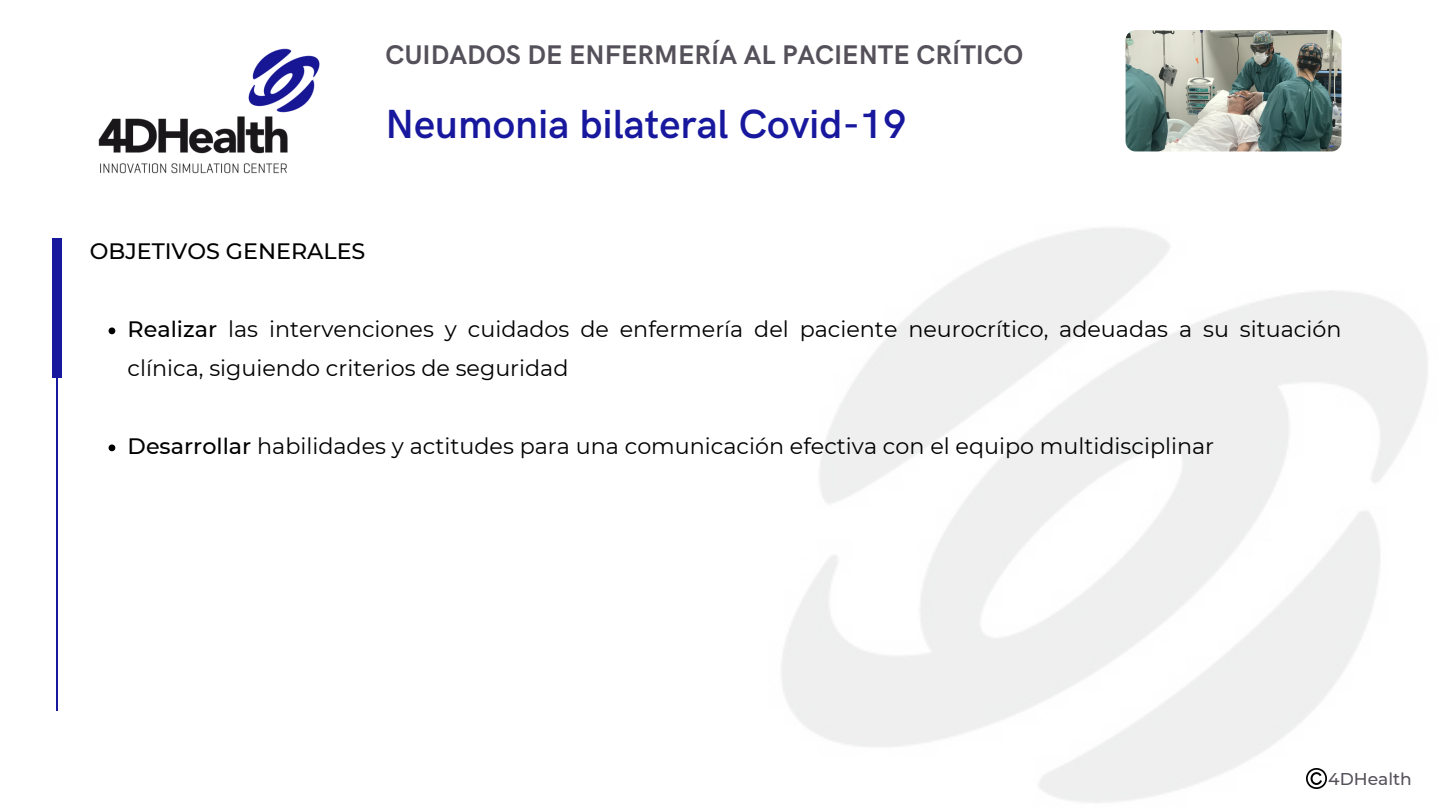
<style>
.page{position:relative;width:1440px;height:810px;background:#fff}
.page>*{position:absolute;margin:0;border:0;box-sizing:border-box;transform-origin:0 0}
.t1{font:600 40.8px "HK Grotesk";color:#18189e}
.t2{font:700 27.1px "HK Grotesk";color:#55515a}
.t3{font:22.3px/39px "Montserrat";color:#000}
.t4{font:500 22.3px "Montserrat";color:#000}
.t5{font:500 17.1px "Montserrat";color:#55515a}
.s1{font-weight:500}
</style>
<div class="page">
<img style="left:98px;top:48px;width:222px;height:126px">
<img style="left:1126px;top:30px;width:215px;height:121px;border-radius:10px">
<div style="left:52px;top:238px;width:9px;height:140px;background:#18189e"></div>
<hr style="left:56px;top:238px;width:1px;height:473px;background:#18189e">
<img style="left:781px;top:228px;width:647px;height:575px">
<img style="left:1306px;top:769px;width:20px;height:20px">
<svg style="left:109px;top:327px;width:6px;height:7px"></svg>
<svg style="left:109px;top:444px;width:6px;height:7px"></svg>
<h2 class="t2" style="left:385px;top:40px;width:639px">CUIDADOS DE ENFERMERÍA AL PACIENTE CRÍTICO</h2>
<p class="t1" style="left:385px;top:102px;width:523px">Neumonia bilateral Covid-19</p>
<p class="t4" style="left:90px;top:238px;width:277px">OBJETIVOS GENERALES</p>
<p class="t3" style="left:128px;top:310px;width:1215px"><span class="s1">Realizar</span> las intervenciones y cuidados de enfermería del paciente neurocrítico, adeuadas a su situación clínica, siguiendo criterios de seguridad</p>
<h3 class="t3" style="left:128px;top:427px;width:1088px"><span class="s1">Desarrollar</span> habilidades y actitudes para una comunicación efectiva con el equipo multidisciplinar</h3>
<p class="t5" style="left:1328px;top:769px;width:85px">4DHealth</p>
</div>
